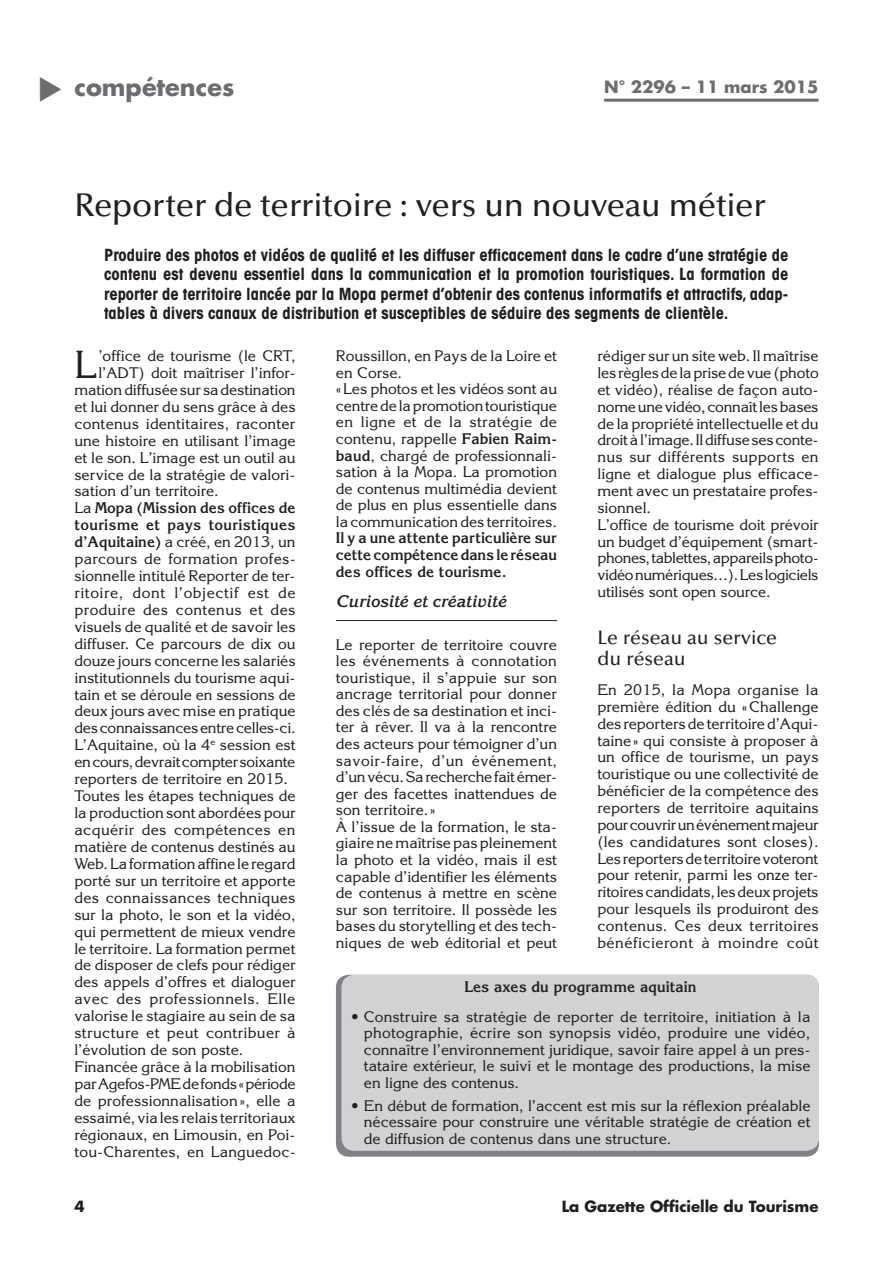
<style>
.page{position:relative;width:893px;height:1263px;background:#fff}
.page>*{position:absolute;margin:0;border:0;box-sizing:border-box;transform-origin:0 0}
.t1{font:38.1px "Korinna Std";color:#231f20}
.t2{font:500 33px "Optima LT Std";letter-spacing:-.01em;color:#231f20}
.t3{font:700 24px "Futura Std";color:#6c6d70}
.t4{font:500 19.5px/21.3px "Optima LT Std";color:#231f20}
.t5{font:700 condensed 16.5px/19.5px "ITC Avant Garde Std";color:#231f20;text-align:justify}
.t6{font:italic 700 16.5px "Korinna Std";color:#231f20}
.t7{font:700 16.5px "Futura Std";color:#6c6d70}
.t8{font:15px/16.5px "Korinna Std";color:#231f20}
.t9{font:700 15px/16.5px "Korinna Std";color:#231f20;text-align:justify}
.t10{font:15px "Korinna Std";letter-spacing:-.02em;color:#231f20}
.t11{font:15px "Korinna Std";letter-spacing:.02em;color:#231f20}
.t12{font:15px "Korinna Std";letter-spacing:.03em;color:#231f20}
.t13{font:15px "Korinna Std";letter-spacing:.025em;color:#231f20}
.t14{font:700 15px "Futura Std";color:#231f20}
.t15{font:15px "Korinna Std";letter-spacing:.04em;color:#231f20}
.t16{font:700 15px "Korinna Std";letter-spacing:.02em;color:#231f20}
.s1{font-weight:400}
.s2{font-weight:700}
</style>
<div class="page">
<hr style="left:604px;top:99px;width:215px;height:3px;background:#6c6d70">
<hr style="left:336px;top:620px;width:221px;height:1px;background:#231f20">
<div style="left:336px;top:975px;width:483px;height:182px;background:#808285;border-radius:13px"></div>
<div style="left:341px;top:975px;width:478px;height:176px;background:#d1d2d4;border-radius:13px"></div>
<h3 class="t3" style="left:74px;top:71px;width:161px">compétences</h3>
<p class="t7" style="left:604px;top:76px;width:216px">N° 2296 – 11 mars 2015</p>
<h2 class="t2" style="left:74px;top:186px;width:693px">Reporter de territoire : vers un nouveau métier</h2>
<p class="t5" style="left:104px;top:245px;width:686px">Produire des photos et vidéos de qualité et les diffuser efficacement dans le cadre d’une stratégie de contenu est devenu essentiel dans la communication et la promotion touristiques. La formation de reporter de territoire lancée par la Mopa permet d’obtenir des contenus informatifs et attractifs, adap&shy;tables à divers canaux de distribution et susceptibles de séduire des segments de clientèle.</p>
<h1 class="t1" style="left:74px;top:340px;width:24px">L</h1>
<p class="t8" style="left:98px;top:347px;width:199px">’office de tourisme (le CRT,</p>
<p class="t8" style="left:98px;top:364px;width:199px">l’ADT) doit maîtriser l’infor-</p>
<p class="t8" style="left:74px;top:381px;width:223px">mation diffusée sur sa destination</p>
<p class="t8" style="left:74px;top:398px;width:223px">et lui donner du sens grâce à des</p>
<p class="t8" style="left:74px;top:415px;width:222px">contenus identitaires, raconter</p>
<p class="t8" style="left:74px;top:432px;width:223px">une histoire en utilisant l’image</p>
<p class="t8" style="left:74px;top:449px;width:223px">et le son. L’image est un outil au</p>
<p class="t8" style="left:74px;top:466px;width:223px">service de la stratégie de valori-</p>
<p class="t8" style="left:74px;top:483px;width:146px">sation d’un territoire.</p>
<p class="t9" style="left:74px;top:500px;width:223px"><span class="s1">La</span> Mopa (Mission des offices de</p>
<p class="t16" style="left:74px;top:516px;width:223px">tourisme et pays touristiques</p>
<p class="t8" style="left:74px;top:533px;width:223px"><span class="s2">d’Aquitaine)</span> a créé, en 2013, un</p>
<p class="t11" style="left:74px;top:549px;width:223px">parcours de formation profes-</p>
<p class="t8" style="left:74px;top:567px;width:223px">sionnelle intitulé Reporter de ter-</p>
<p class="t15" style="left:74px;top:583px;width:223px">ritoire, dont l’objectif est de</p>
<p class="t12" style="left:74px;top:600px;width:223px">produire des contenus et des</p>
<p class="t8" style="left:74px;top:618px;width:223px">visuels de qualité et de savoir les</p>
<p class="t8" style="left:74px;top:635px;width:222px">diffuser. Ce parcours de dix ou</p>
<p class="t8" style="left:74px;top:652px;width:223px">douze jours concerne les salariés</p>
<p class="t8" style="left:74px;top:669px;width:223px">institutionnels du tourisme aqui-</p>
<p class="t8" style="left:74px;top:686px;width:223px">tain et se déroule en sessions de</p>
<p class="t8" style="left:74px;top:703px;width:223px">deux jours avec mise en pratique</p>
<p class="t8" style="left:74px;top:720px;width:223px">des connaissances entre celles-ci.</p>
<p class="t8" style="left:74px;top:737px;width:223px">L’Aquitaine, où la 4<sup>e</sup> session est</p>
<p class="t10" style="left:74px;top:753px;width:222px">en cours, devrait compter soixante</p>
<p class="t8" style="left:74px;top:770px;width:215px">reporters de territoire en 2015.</p>
<p class="t8" style="left:74px;top:787px;width:223px">Toutes les étapes techniques de</p>
<p class="t8" style="left:74px;top:804px;width:223px">la production sont abordées pour</p>
<p class="t13" style="left:74px;top:820px;width:222px">acquérir des compétences en</p>
<p class="t8" style="left:74px;top:838px;width:223px">matière de contenus destinés au</p>
<p class="t8" style="left:74px;top:855px;width:222px">Web. La formation affine le regard</p>
<p class="t8" style="left:74px;top:872px;width:223px">porté sur un territoire et apporte</p>
<p class="t11" style="left:74px;top:888px;width:222px">des connaissances techniques</p>
<p class="t8" style="left:74px;top:906px;width:223px">sur la photo, le son et la vidéo,</p>
<p class="t8" style="left:74px;top:923px;width:223px">qui permettent de mieux vendre</p>
<p class="t8" style="left:74px;top:940px;width:223px">le territoire. La formation permet</p>
<p class="t8" style="left:74px;top:957px;width:223px">de disposer de clefs pour rédiger</p>
<p class="t8" style="left:74px;top:974px;width:223px">des appels d’offres et dialoguer</p>
<p class="t12" style="left:74px;top:989px;width:222px">avec des professionnels. Elle</p>
<p class="t8" style="left:74px;top:1007px;width:223px">valorise le stagiaire au sein de sa</p>
<p class="t13" style="left:74px;top:1023px;width:223px">structure et peut contribuer à</p>
<p class="t8" style="left:74px;top:1041px;width:170px">l’évolution de son poste.</p>
<p class="t8" style="left:74px;top:1058px;width:223px">Financée grâce à la mobilisation</p>
<p class="t10" style="left:74px;top:1074px;width:223px">par Agefos-PME de fonds «période</p>
<p class="t8" style="left:74px;top:1092px;width:223px">de professionnalisation», elle a</p>
<p class="t8" style="left:74px;top:1109px;width:223px">essaimé, via les relais territoriaux</p>
<p class="t8" style="left:74px;top:1126px;width:223px">régionaux, en Limousin, en Poi-</p>
<p class="t8" style="left:74px;top:1143px;width:223px">tou-Charentes, en Languedoc-</p>
<p class="t8" style="left:336px;top:347px;width:223px">Roussillon, en Pays de la Loire et en Corse.<br>«Les photos et les vidéos sont au centre de la promotion touristique en ligne et de la stratégie de contenu, rappelle <span class="s2">Fabien Raim&shy;baud</span>, chargé de professionnali&shy;sation à la Mopa. La promotion de contenus multimédia devient de plus en plus essentielle dans la communication des territoires.</p>
<p class="t9" style="left:336px;top:530px;width:223px">Il y a une attente particulière sur cette compétence dans le réseau des offices de tourisme.</p>
<p class="t6" style="left:336px;top:592px;width:172px">Curiosité et créativité</p>
<p class="t8" style="left:336px;top:636px;width:223px">Le reporter de territoire couvre les événements à connotation touristique, il s’appuie sur son ancrage territorial pour donner des clés de sa destination et inci&shy;ter à rêver. Il va à la rencontre des acteurs pour témoigner d’un savoir-faire, d’un événement, d’un vécu. Sa recherche fait émer&shy;ger des facettes inattendues de son territoire.»<br>À l’issue de la formation, le sta&shy;giaire ne maîtrise pas pleinement la photo et la vidéo, mais il est capable d’identifier les éléments de contenus à mettre en scène sur son territoire. Il possède les bases du storytelling et des tech&shy;niques de web éditorial et peut</p>
<p class="t8" style="left:597px;top:347px;width:223px">rédiger sur un site web. Il maîtrise les règles de la prise de vue (photo et vidéo), réalise de façon auto&shy;nome une vidéo, connaît les bases de la propriété intellectuelle et du droit à l’image. Il diffuse ses conte&shy;nus sur différents supports en ligne et dialogue plus efficace&shy;ment avec un prestataire profes&shy;sionnel.<br>L’office de tourisme doit prévoir un budget d’équipement (smart&shy;phones, tablettes, appareils photo&shy;vidéo numériques…). Les logiciels utilisés sont open source.</p>
<h3 class="t4" style="left:597px;top:627px;width:181px">Le réseau au service du réseau</h3>
<p class="t8" style="left:597px;top:681px;width:223px;text-align:justify">En 2015, la Mopa organise la première édition du «Challenge des reporters de territoire d’Aqui&shy;taine» qui consiste à proposer à un office de tourisme, un pays touristique ou une collectivité de bénéficier de la compétence des reporters de territoire aquitains pour couvrir un événement majeur (les candidatures sont closes).<br>Les reporters de territoire voteront pour retenir, parmi les onze ter&shy;ritoires candidats, les deux projets pour lesquels ils produiront des contenus. Ces deux territoires bénéficieront à moindre coût</p>
<p class="t9" style="left:464px;top:979px;width:234px">Les axes du programme aquitain</p>
<p class="t8" style="left:364px;top:1008px;width:448px;text-align:justify;text-indent:-14px">• Construire sa stratégie de reporter de territoire, initiation à la photographie, écrire son synopsis vidéo, produire une vidéo, connaître l’environnement juridique, savoir faire appel à un pres&shy;tataire extérieur, le suivi et le montage des productions, la mise en ligne des contenus.</p>
<p class="t8" style="left:364px;top:1097px;width:448px;text-align:justify;text-indent:-14px">• En début de formation, l’accent est mis sur la réflexion préalable nécessaire pour construire une véritable stratégie de création et de diffusion de contenus dans une structure.</p>
<p class="t14" style="left:74px;top:1196px;width:12px">4</p>
<p class="t14" style="left:562px;top:1196px;width:258px">La Gazette Officielle du Tourisme</p>
</div>
